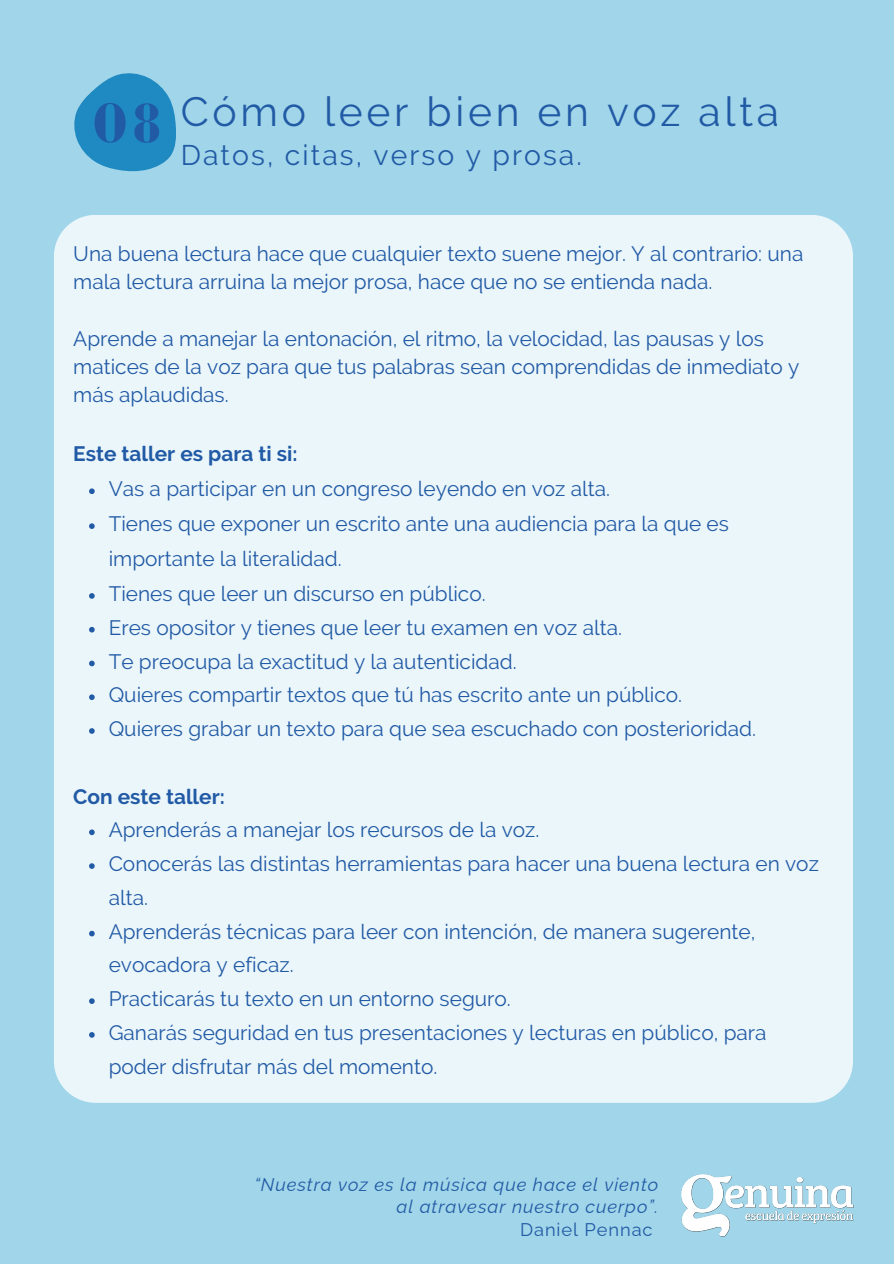
<style>
.page{position:relative;width:894px;height:1264px;background:#fff}
.page>*{position:absolute;margin:0;border:0;box-sizing:border-box;transform-origin:0 0}
.t1{font:700 57.45px "Bodoni FLF";color:#215aa5}
.t2{font:40.8px "Raleway";letter-spacing:.09em;color:#215aa5}
.t3{font:28.35px "Raleway";letter-spacing:.075em;color:#215aa5}
.t4{font:20.85px/28.2px "Raleway";color:#215aa5}
.t5{font:700 20.85px "Raleway";color:#215aa5}
.t6{font:italic 18.3px "Raleway";letter-spacing:.05em;color:#215aa5}
.t7{font:18.3px "Raleway";letter-spacing:.05em;color:#215aa5}
</style>
<div class="page">
<div style="left:0;top:0;width:893px;height:1263px;background:#a1d5e9"></div>
<svg style="left:74px;top:73px;width:102px;height:99px"></svg>
<div style="left:54px;top:215px;width:798px;height:887px;background:#ebf6fa"></div>
<svg style="left:89px;top:488px;width:6px;height:6px"></svg>
<svg style="left:89px;top:523px;width:6px;height:6px"></svg>
<svg style="left:89px;top:593px;width:6px;height:5px"></svg>
<svg style="left:89px;top:627px;width:6px;height:5px"></svg>
<svg style="left:89px;top:660px;width:6px;height:6px"></svg>
<svg style="left:89px;top:694px;width:6px;height:6px"></svg>
<svg style="left:89px;top:728px;width:6px;height:5px"></svg>
<svg style="left:89px;top:829px;width:6px;height:6px"></svg>
<svg style="left:89px;top:863px;width:6px;height:5px"></svg>
<svg style="left:89px;top:930px;width:6px;height:6px"></svg>
<svg style="left:89px;top:998px;width:6px;height:5px"></svg>
<svg style="left:89px;top:1032px;width:6px;height:5px"></svg>
<img style="left:681px;top:1174px;width:171px;height:61px">
<p class="t1" style="left:93px;top:92px;width:72px">08</p>
<p class="t2" style="left:181px;top:88px;width:599px">Cómo leer bien en voz alta</p>
<p class="t3" style="left:181px;top:138px;width:402px">Datos, citas, verso y prosa.</p>
<h2 class="t4" style="left:73px;top:239px;width:731px">Una buena lectura hace que cualquier texto suene mejor. Y al contrario: una mala lectura arruina la mejor prosa, hace que no se entienda nada.</h2>
<h4 class="t4" style="left:73px;top:324px;width:727px">Aprende a manejar la entonación, el ritmo, la velocidad, las pausas y los matices de la voz para que tus palabras sean comprendidas de inmediato y más aplaudidas.</h4>
<h4 class="t5" style="left:73px;top:442px;width:225px">Este taller es para ti si:</h4>
<h3 class="t4" style="left:109px;top:475px;width:503px">Vas a participar en un congreso leyendo en voz alta.</h3>
<p class="t4" style="left:109px;top:506px;width:621px;line-height:34.8px">Tienes que exponer un escrito ante una audiencia para la que es importante la literalidad.</p>
<p class="t4" style="left:109px;top:579px;width:378px">Tienes que leer un discurso en público.</p>
<p class="t4" style="left:109px;top:613px;width:514px">Eres opositor y tienes que leer tu examen en voz alta.</p>
<p class="t4" style="left:109px;top:647px;width:409px">Te preocupa la exactitud y la autenticidad.</p>
<p class="t4" style="left:109px;top:680px;width:575px">Quieres compartir textos que tú has escrito ante un público.</p>
<p class="t4" style="left:109px;top:714px;width:648px">Quieres grabar un texto para que sea escuchado con posterioridad.</p>
<h4 class="t5" style="left:73px;top:784px;width:153px">Con este taller:</h4>
<h3 class="t4" style="left:109px;top:815px;width:432px">Aprenderás a manejar los recursos de la voz.</h3>
<p class="t4" style="left:109px;top:846px;width:711px;line-height:33.8px">Conocerás las distintas herramientas para hacer una buena lectura en voz alta.</p>
<p class="t4" style="left:109px;top:914px;width:648px;line-height:33.8px">Aprenderás técnicas para leer con intención, de manera sugerente, evocadora y eficaz.</p>
<p class="t4" style="left:109px;top:984px;width:403px">Practicarás tu texto en un entorno seguro.</p>
<p class="t4" style="left:109px;top:1015px;width:659px;line-height:33.8px">Ganarás seguridad en tus presentaciones y lecturas en público, para poder disfrutar más del momento.</p>
<p class="t6" style="left:254px;top:1173px;width:405px">“Nuestra voz es la música que hace el viento</p>
<p class="t6" style="left:396px;top:1195px;width:263px">al atravesar nuestro cuerpo”.</p>
<h1 class="t7" style="left:520px;top:1218px;width:134px">Daniel Pennac</h1>
</div>
